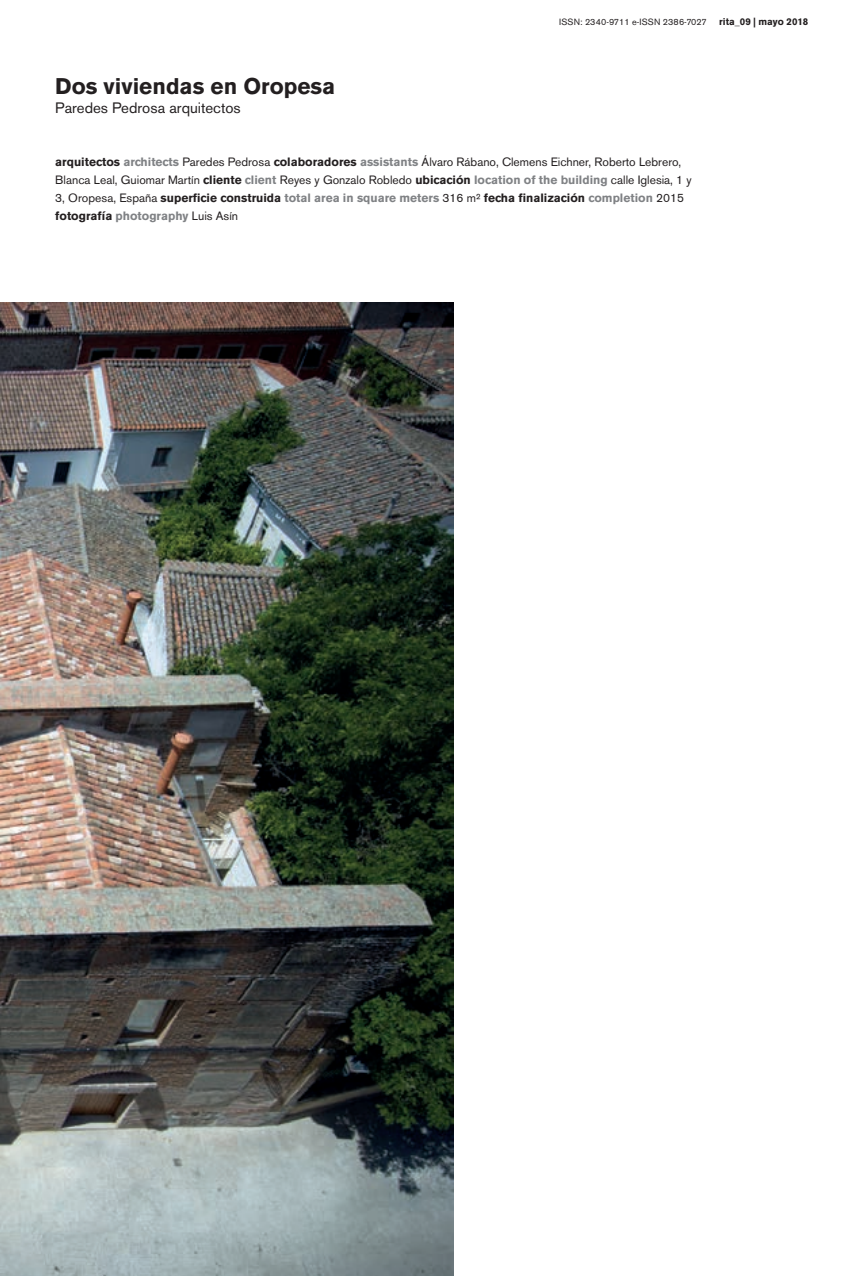
<style>
.page{position:relative;width:851px;height:1276px;background:#fff}
.page>*{position:absolute;margin:0;border:0;box-sizing:border-box;transform-origin:0 0}
.t1{font:700 22.5px "Akzidenz Grotesk BE";color:#231f20}
.t2{font:15px "Akzidenz Grotesk BE";color:#231f20}
.t3{font:12px/18px "Akzidenz Grotesk BE";color:#231f20}
.t4{font:700 9.75px "Akzidenz Grotesk BE";color:#231f20}
.t5{font:9px "Akzidenz Grotesk BE";letter-spacing:.02em;color:#231f20}
.s1{font-weight:700}
.s2{font-weight:700;color:#808285}
</style>
<div class="page">
<img style="left:0;top:303px;width:453px;height:973px">
<p class="t5" style="left:559px;top:17px;width:149px">ISSN: 2340-9711 e-ISSN 2386-7027</p>
<p class="t4" style="left:719px;top:16px;width:91px">rita_09 | mayo 2018</p>
<h1 class="t1" style="left:55px;top:73px;width:281px">Dos viviendas en Oropesa</h1>
<p class="t2" style="left:55px;top:99px;width:187px">Paredes Pedrosa arquitectos</p>
<p class="t3" style="left:55px;top:153px;width:638px"><span class="s1">arquitectos</span> <span class="s2">architects</span> Paredes Pedrosa <span class="s1">colaboradores</span> <span class="s2">assistants</span> Álvaro Rábano, Clemens Eichner, Roberto Lebrero, Blanca Leal, Guiomar Martín <span class="s1">cliente</span> <span class="s2">client</span> Reyes y Gonzalo Robledo <span class="s1">ubicación</span> <span class="s2">location of the building</span> calle Iglesia, 1 y 3, Oropesa, España <span class="s1">superficie construida</span> <span class="s2">total area in square meters</span> 316 m² <span class="s1">fecha finalización</span> <span class="s2">completion</span> 2015 <span class="s1">fotografía</span> <span class="s2">photography</span> Luis Asín</p>
</div>
